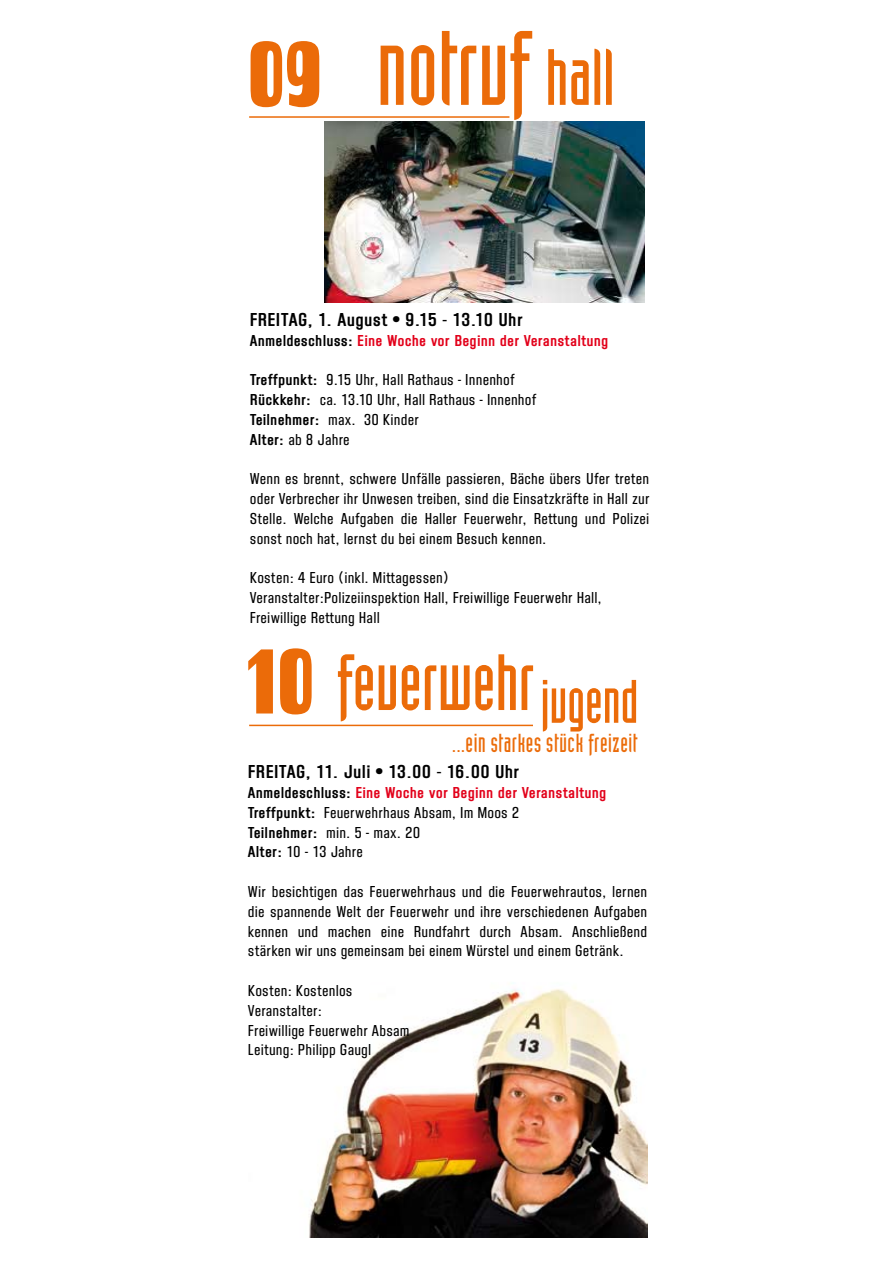
<style>
.page{position:relative;width:893px;height:1263px;background:#fff}
.page>*{position:absolute;margin:0;border:0;box-sizing:border-box;transform-origin:0 0}
.t1{font:103.5px "Industria Solid";color:#eb6b09}
.t2{font:97.5px "Salut";color:#eb6b09;scale:.79 1}
.t3{font:78px "Industria Solid";color:#eb6b09}
.t4{font:60px "Industria Solid";color:#eb6b09}
.t5{font:25.5px "Industria Solid";letter-spacing:.025em;color:#eb6b09}
.t6{font:700 19.5px "Joop Gothic";letter-spacing:.05em;color:#000}
.t7{font:500 16.5px/19.8px "Joop Gothic";letter-spacing:.05em;color:#000}
.t8{font:700 16.5px "Joop Gothic";letter-spacing:.05em;color:#e2001a}
.s1{font-size:78px}
.s2{color:#000}
.s3{font-weight:700}
.s4{font-weight:700;color:#e2001a}
</style>
<div class="page">
<img style="left:309px;top:989px;width:339px;height:248px">
<img style="left:325px;top:121px;width:320px;height:182px">
<hr style="left:249px;top:116px;width:260px;height:2px;background:#eb6b09">
<hr style="left:249px;top:725px;width:284px;height:1px;background:#eb6b09">
<h2 class="t2" style="left:248px;top:24px;width:96px">09</h2>
<h1 class="t1" style="left:377px;top:12px;width:239px">notruf <span class="s1">hall</span></h1>
<p class="t6" style="left:250px;top:309px;width:274px">FREITAG, 1. August • 9.15 - 13.10 Uhr</p>
<p class="t8" style="left:250px;top:332px;width:359px"><span class="s2">Anmeldeschluss:</span> Eine Woche vor Beginn der Veranstaltung</p>
<p class="t7" style="left:250px;top:370px;width:287px"><span class="s3">Treffpunkt:</span> 9.15 Uhr, Hall Rathaus - Innenhof <span class="s3">Rückkehr:</span> ca. 13.10 Uhr, Hall Rathaus - Innenhof <span class="s3">Teilnehmer:</span> max. 30 Kinder<br><span class="s3">Alter:</span> ab 8 Jahre</p>
<p class="t7" style="left:250px;top:469px;width:400px;text-align:justify">Wenn es brennt, schwere Unfälle passieren, Bäche übers Ufer treten oder Verbrecher ihr Unwesen treiben, sind die Einsatzkräfte in Hall zur Stelle. Welche Aufgaben die Haller Feuerwehr, Rettung und Polizei sonst noch hat, lernst du bei einem Besuch kennen.</p>
<p class="t7" style="left:250px;top:568px;width:353px">Kosten: 4 Euro (inkl. Mittagessen)<br>Veranstalter:Polizeiinspektion Hall, Freiwillige Feuerwehr Hall,<br>Freiwillige Rettung Hall</p>
<h2 class="t2" style="left:248px;top:631px;width:86px">10</h2>
<h3 class="t3" style="left:337px;top:640px;width:199px">feuerwehr</h3>
<h3 class="t4" style="left:541px;top:669px;width:99px">jugend</h3>
<h3 class="t5" style="left:452px;top:729px;width:187px">...ein starkes stück freizeit</h3>
<p class="t6" style="left:248px;top:761px;width:272px">FREITAG, 11. Juli • 13.00 - 16.00 Uhr</p>
<p class="t7" style="left:248px;top:783px;width:359px"><span class="s3">Anmeldeschluss:</span> <span class="s4">Eine Woche vor Beginn der Veranstaltung </span><span class="s3">Treffpunkt:</span> Feuerwehrhaus Absam, Im Moos 2<br><span class="s3">Teilnehmer:</span> min. 5 - max. 20<br><span class="s3">Alter:</span> 10 - 13 Jahre</p>
<p class="t7" style="left:248px;top:882px;width:400px;text-align:justify">Wir besichtigen das Feuerwehrhaus und die Feuerwehrautos, lernen die spannende Welt der Feuerwehr und ihre verschiedenen Aufgaben kennen und machen eine Rundfahrt durch Absam. Anschließend stärken wir uns gemeinsam bei einem Würstel und einem Getränk.</p>
<p class="t7" style="left:248px;top:981px;width:162px">Kosten: Kostenlos<br>Veranstalter:<br>Freiwillige Feuerwehr Absam<br>Leitung: Philipp Gaugl</p>
</div>
